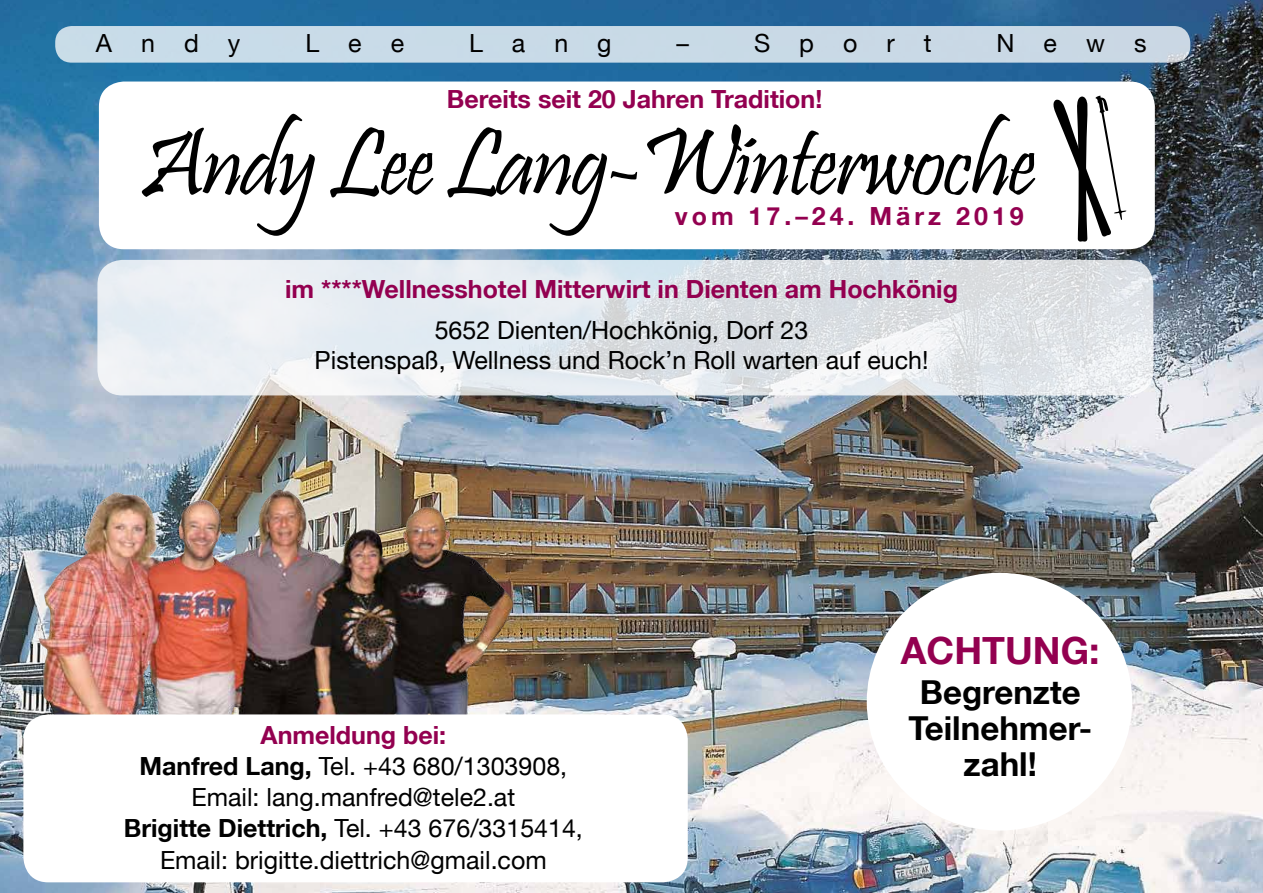
<style>
.page{position:relative;width:1263px;height:893px;background:#fff}
.page>*{position:absolute;margin:0;border:0;box-sizing:border-box;transform-origin:0 0}
.t1{font:97.95px "Pristina";letter-spacing:-.025em;color:#000}
.t2{font:700 37.5px "Helvetica Neue";color:#930050}
.t3{font:700 33px/36px "Helvetica Neue";color:#000;text-align:center}
.t4{font:25.05px/31.2px "Helvetica Neue";color:#000;text-align:center}
.t5{font:700 25.05px "Helvetica Neue";color:#930050}
.t6{font:700 25.05px "Helvetica Neue";letter-spacing:.16em;color:#930050}
.s1{font-weight:700;color:#930050}
.s2{font-weight:700}
</style>
<div class="page">
<img style="left:0;top:0;width:1263px;height:893px">
<div style="left:99px;top:82px;width:1056px;height:167px;background:#fff;border-radius:25px"></div>
<div style="left:55px;top:26px;width:1135px;height:37px;background:#c9dae7;border-radius:16px"></div>
<svg style="left:1053px;top:96px;width:73px;height:146px"></svg>
<svg style="left:97px;top:260px;width:1056px;height:135px"></svg>
<div style="left:867px;top:573px;width:265px;height:258px;background:#fff;border-radius:50%"></div>
<img style="left:38px;top:488px;width:476px;height:228px">
<div style="left:23px;top:714px;width:665px;height:168px;background:#fff;border-radius:25px"></div>
<p class="t4" style="left:96px;top:27px;width:146px">Andy</p>
<p class="t4" style="left:305px;top:27px;width:100px">Lee</p>
<p class="t4" style="left:469px;top:27px;width:144px">Lang</p>
<p class="t4" style="left:677px;top:27px;width:14px">–</p>
<p class="t4" style="left:754px;top:27px;width:179px">Sport</p>
<p class="t4" style="left:996px;top:27px;width:151px">News</p>
<p class="t5" style="left:447px;top:83px;width:377px">Bereits seit 20 Jahren Tradition!</p>
<h1 class="t1" style="left:142px;top:109px;width:896px">Andy Lee Lang-Winterwoche</h1>
<p class="t6" style="left:675px;top:201px;width:351px">vom 17.–24. März 2019</p>
<p class="t5" style="left:285px;top:274px;width:674px">im ****Wellnesshotel Mitterwirt in Dienten am Hochkönig</p>
<p class="t4" style="left:315px;top:314px;width:615px;line-height:30px">5652 Dienten/Hochkönig, Dorf 23<br>Pistenspaß, Wellness und Rock’n Roll warten auf euch!</p>
<p class="t4" style="left:124px;top:719px;width:461px"><span class="s1">Anmeldung bei:<br></span><span class="s2">Manfred Lang,</span> Tel. +43 680/1303908, Email: lang.manfred@tele2.at<br><span class="s2">Brigitte Diettrich,</span> Tel. +43 676/3315414, Email: brigitte.diettrich@gmail.com</p>
<h2 class="t2" style="left:901px;top:628px;width:200px">ACHTUNG:</h2>
<h3 class="t3" style="left:908px;top:673px;width:185px">Begrenzte<br>Teilnehmer&shy;zahl!</h3>
</div>
